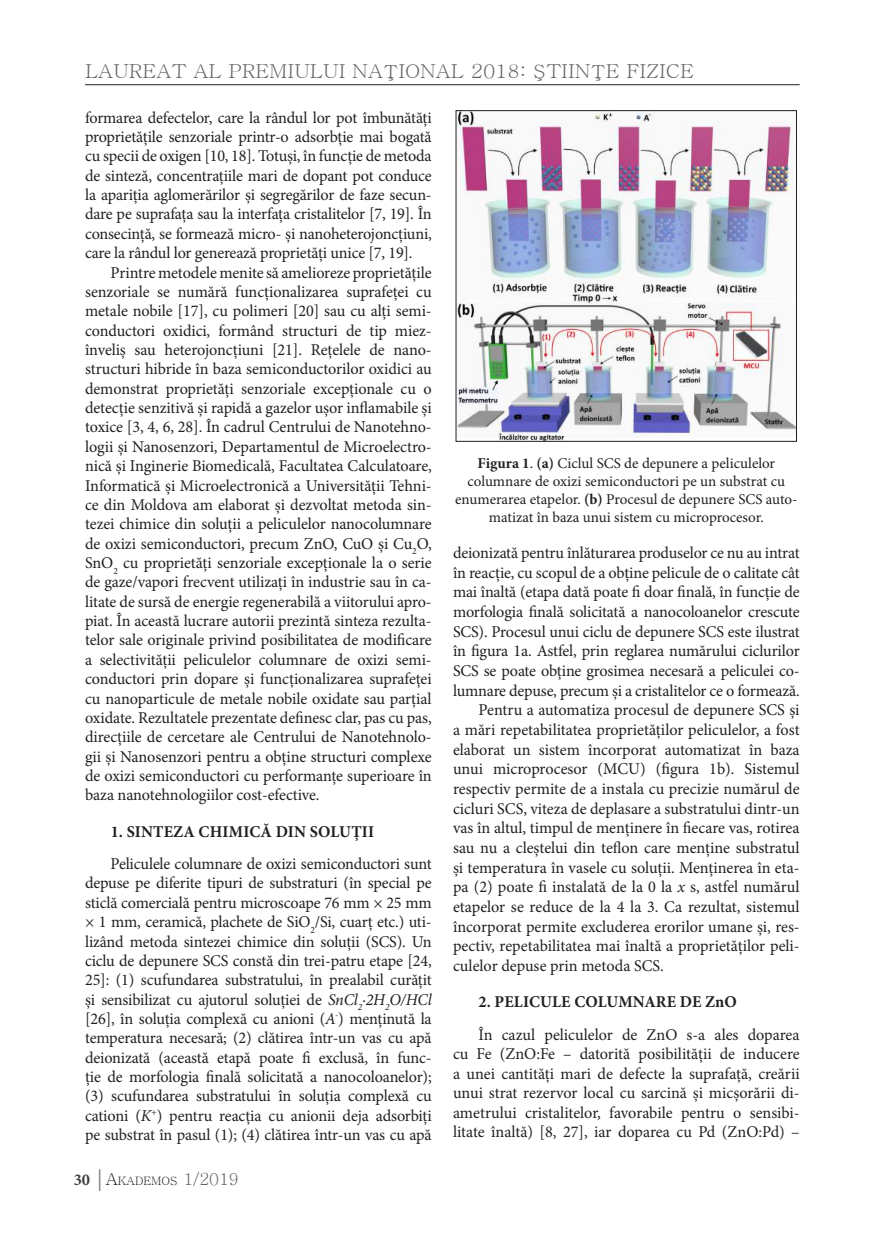
<style>
.page{position:relative;width:872px;height:1234px;background:#fff}
.page>*{position:absolute;margin:0;border:0;box-sizing:border-box;transform-origin:0 0}
.t1{font:19.2px "Batang";color:#636366;scale:1.06 1}
.t2{font:16.5px/19.4px "Minion Pro";letter-spacing:-.005em;color:#231f20;text-align:justify}
.t3{font:700 16.5px "Minion Pro";letter-spacing:.01em;color:#231f20}
.t4{font:15px/18px "Minion Pro";color:#231f20;text-align:center}
.t5{font:11.55px "Batang";color:#231f20}
.s1{font-style:italic}
.s2{font-family:"Minion Pro";font-weight:700;font-size:16.5px;color:#3e3e3f}
.s3{font-family:"Garamond";font-size:24px;color:#636366}
.s4{font-size:16.5px}
.s5{font-size:16.5px;color:#636366}
.s6{font-weight:700}
</style>
<div class="page">
<hr style="left:85px;top:84px;width:714px;height:1px;background:#231f20">
<img style="left:458px;top:112px;width:336px;height:327px">
<p class="t1" style="left:85px;top:61px;width:576px">LAUREAT AL PREMIULUI NAŢIONAL 2018: ŞTIINŢE FIZICE</p>
<p class="t2" style="left:85px;top:108px;width:348px">formarea defectelor, care la rândul lor pot îmbunătăți proprietățile senzoriale printr-o adsorbție mai bogată cu specii de oxigen [10, 18]. Totuși, în funcție de metoda de sinteză, concentrațiile mari de dopant pot conduce la apariția aglomerărilor și segregărilor de faze secun&shy;dare pe suprafața sau la interfața cristalitelor [7, 19]. În consecință, se formează micro- și nanoheterojoncțiuni, care la rândul lor generează proprietăți unice [7, 19].</p>
<p class="t2" style="left:85px;top:262px;width:348px;text-indent:26px">Printre metodele menite să amelioreze proprietățile senzoriale se numără funcționalizarea suprafeței cu metale nobile [17], cu polimeri [20] sau cu alți semi&shy;conductori oxidici, formând structuri de tip miez&shy;înveliș sau heterojoncțiuni [21]. Rețelele de nano&shy;structuri hibride în baza semiconductorilor oxidici au demonstrat proprietăți senzoriale excepționale cu o detecție senzitivă și rapidă a gazelor ușor inflamabile și toxice [3, 4, 6, 28]. În cadrul Centrului de Nanotehno&shy;logii și Nanosenzori, Departamentul de Microelectro&shy;nică și Inginerie Biomedicală, Facultatea Calculatoare, Informatică și Microelectronică a Universității Tehni&shy;ce din Moldova am elaborat și dezvoltat metoda sin&shy;tezei chimice din soluții a peliculelor nanocolumnare de oxizi semiconductori, precum ZnO, CuO și Cu<sub>2</sub>O, SnO<sub>2</sub> cu proprietăți senzoriale excepționale la o serie de gaze/vapori frecvent utilizați în industrie sau în ca&shy;litate de sursă de energie regenerabilă a viitorului apro&shy;piat. În această lucrare autorii prezintă sinteza rezulta&shy;telor sale originale privind posibilitatea de modificare a selectivității peliculelor columnare de oxizi semi&shy;conductori prin dopare și funcționalizarea suprafeței cu nanoparticule de metale nobile oxidate sau parțial oxidate. Rezultatele prezentate definesc clar, pas cu pas, direcțiile de cercetare ale Centrului de Nanotehnolo&shy;gii și Nanosenzori pentru a obține structuri complexe de oxizi semiconductori cu performanțe superioare în baza nanotehnologiilor cost-efective.</p>
<p class="t3" style="left:111px;top:819px;width:265px">1. SINTEZA CHIMICĂ DIN SOLUȚII</p>
<p class="t2" style="left:85px;top:854px;width:348px;text-indent:26px">Peliculele columnare de oxizi semiconductori sunt depuse pe diferite tipuri de substraturi (în special pe sticlă comercială pentru microscoape 76 mm × 25 mm × 1 mm, ceramică, plachete de SiO<sub>2</sub>/Si, cuarț etc.) uti&shy;lizând metoda sintezei chimice din soluții (SCS). Un ciclu de depunere SCS constă din trei-patru etape [24, 25]: (1) scufundarea substratului, în prealabil curățit și sensibilizat cu ajutorul soluției de <span class="s1">SnCl</span><sub>2</sub><span class="s1">·2H</span><sub>2</sub><span class="s1">O/HCl </span>[26], în soluția complexă cu anioni (<span class="s1">A</span><sup>-</sup>) menținută la temperatura necesară; (2) clătirea într-un vas cu apă deionizată (această etapă poate fi exclusă, în func&shy;ție de morfologia finală solicitată a nanocoloanelor); (3) scufundarea substratului în soluția complexă cu cationi (<span class="s1">K</span><sup>+</sup>) pentru reacția cu anionii deja adsorbiți pe substrat în pasul (1); (4) clătirea într-un vas cu apă</p>
<p class="t5" style="left:74px;top:1175px;width:167px"><span class="s2">30</span> <span class="s3">|</span><span class="s4">A</span>KADEMOS <span class="s5">1/2019</span></p>
<p class="t4" style="left:455px;top:454px;width:344px"><span class="s6">Figura 1</span>. <span class="s6">(a)</span> Ciclul SCS de depunere a peliculelor columnare de oxizi semiconductori pe un substrat cu enumerarea etapelor. <span class="s6">(b)</span> Procesul de depunere SCS auto&shy;matizat în baza unui sistem cu microprocesor.</p>
<p class="t2" style="left:453px;top:543px;width:348px">deionizată pentru înlăturarea produselor ce nu au intrat</p>
<p class="t2" style="left:453px;top:562px;width:348px">în reacție, cu scopul de a obține pelicule de o calitate cât</p>
<p class="t2" style="left:453px;top:582px;width:348px">mai înaltă (etapa dată poate fi doar finală, în funcție de</p>
<p class="t2" style="left:453px;top:602px;width:348px">morfologia finală solicitată a nanocoloanelor crescute</p>
<p class="t2" style="left:453px;top:621px;width:348px">SCS). Procesul unui ciclu de depunere SCS este ilustrat</p>
<p class="t2" style="left:453px;top:641px;width:348px">în figura 1a. Astfel, prin reglarea numărului ciclurilor</p>
<p class="t2" style="left:453px;top:661px;width:348px">SCS se poate obține grosimea necesară a peliculei co-</p>
<p class="t2" style="left:453px;top:680px;width:348px">lumnare depuse, precum și a cristalitelor ce o formează.</p>
<p class="t2" style="left:478px;top:700px;width:322px">Pentru a automatiza procesul de depunere SCS și</p>
<p class="t2" style="left:453px;top:720px;width:348px">a mări repetabilitatea proprietăților peliculelor, a fost</p>
<p class="t2" style="left:453px;top:739px;width:348px">elaborat un sistem încorporat automatizat în baza</p>
<p class="t2" style="left:453px;top:759px;width:348px">unui microprocesor (MCU) (figura 1b). Sistemul</p>
<p class="t2" style="left:453px;top:778px;width:348px">respectiv permite de a instala cu precizie numărul de</p>
<p class="t2" style="left:453px;top:798px;width:348px">cicluri SCS, viteza de deplasare a substratului dintr-un</p>
<p class="t2" style="left:453px;top:818px;width:348px">vas în altul, timpul de menținere în fiecare vas, rotirea</p>
<p class="t2" style="left:453px;top:837px;width:348px">sau nu a cleștelui din teflon care menține substratul</p>
<p class="t2" style="left:453px;top:857px;width:348px">și temperatura în vasele cu soluții. Menținerea în eta-</p>
<p class="t2" style="left:453px;top:877px;width:348px">pa (2) poate fi instalată de la 0 la <span class="s1">x</span> s, astfel numărul</p>
<p class="t2" style="left:453px;top:896px;width:348px">etapelor se reduce de la 4 la 3. Ca rezultat, sistemul</p>
<p class="t2" style="left:453px;top:916px;width:348px">încorporat permite excluderea erorilor umane și, res-</p>
<p class="t2" style="left:453px;top:936px;width:348px">pectiv, repetabilitatea mai înaltă a proprietăților peli-</p>
<p class="t2" style="left:453px;top:955px;width:212px">culelor depuse prin metoda SCS.</p>
<p class="t3" style="left:478px;top:990px;width:260px">2. PELICULE COLUMNARE DE ZnO</p>
<p class="t2" style="left:453px;top:1024px;width:348px;text-indent:26px">În cazul peliculelor de ZnO s-a ales doparea cu Fe (ZnO:Fe – datorită posibilității de inducere a unei cantități mari de defecte la suprafață, creării unui strat rezervor local cu sarcină și micșorării di&shy;ametrului cristalitelor, favorabile pentru o sensibi&shy;litate înaltă) [8, 27], iar doparea cu Pd (ZnO:Pd) –</p>
</div>
